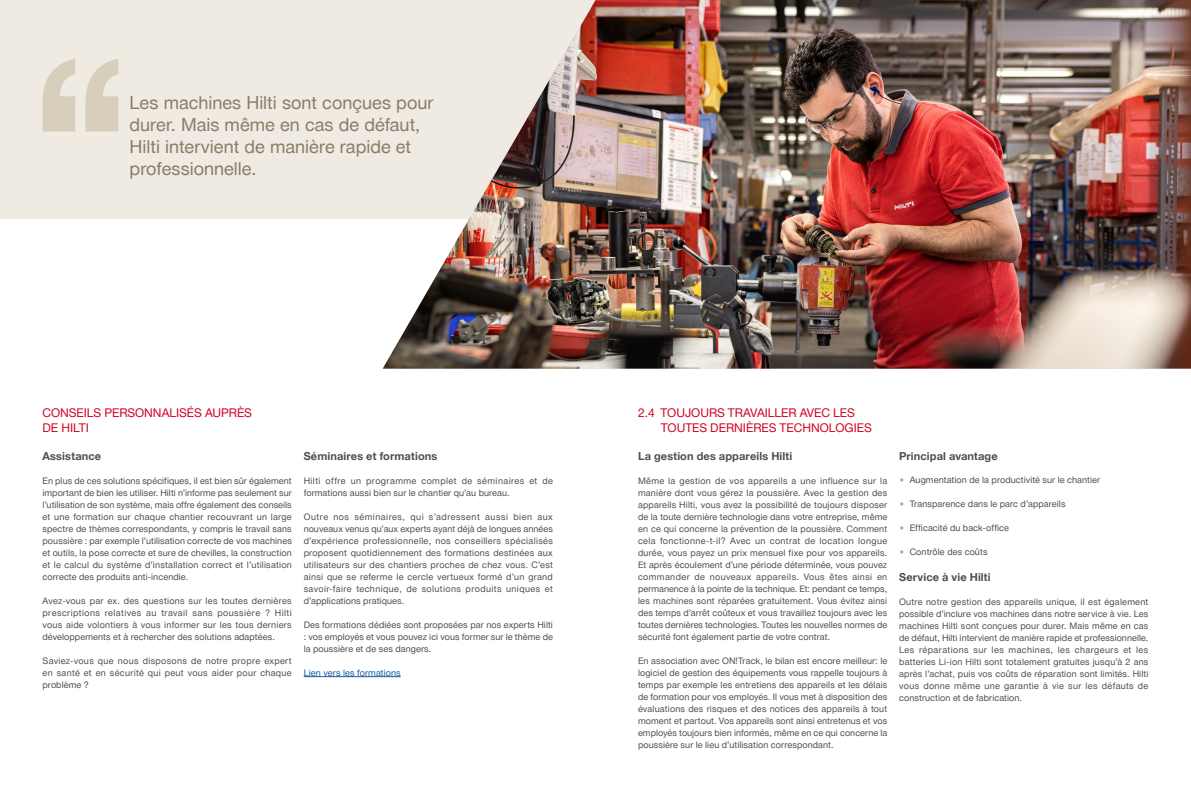
<style>
.page{position:relative;width:1191px;height:794px;background:#fff}
.page>*{position:absolute;margin:0;border:0;box-sizing:border-box;transform-origin:0 0}
.t1{font:18px/22px "Hilti";color:#8a7b68}
.t2{font:12px/15px "Hilti";color:#d20024}
.t3{font:700 11px "Hilti";letter-spacing:.01em;color:#514c51}
.t4{font:9px/12px "Hilti";letter-spacing:.01em;color:#514c51;text-align:justify}
.t5{font:9px/12px "Hilti";letter-spacing:.04em;color:#514c51}
.t6{font:9px "Hilti";letter-spacing:.01em;color:#165b9a}
.s1{font-size:11px;color:#b0abad}
</style>
<div class="page">
<div style="left:0;top:0;width:615px;height:218px;background:#efebe3"></div>
<hr style="left:304px;top:676px;width:97px;height:1px;background:#165b9a">
<svg style="left:43px;top:59px;width:32px;height:72px"></svg>
<svg style="left:86px;top:59px;width:32px;height:72px"></svg>
<img style="left:383px;top:0;width:808px;height:369px">
<h1 class="t1" style="left:130px;top:92px;width:305px">Les machines Hilti sont conçues pour durer. Mais même en cas de défaut,<br>Hilti intervient de manière rapide et professionnelle.</h1>
<h2 class="t2" style="left:43px;top:405px;width:211px">CONSEILS PERSONNALISÉS AUPRÈS<br>DE HILTI</h2>
<p class="t3" style="left:43px;top:449px;width:60px">Assistance</p>
<p class="t4" style="left:43px;top:474px;width:251px">En plus de ces solutions spécifiques, il est bien sûr également important de bien les utiliser. Hilti n’informe pas seulement sur l’utilisation de son système, mais offre également des conseils et une formation sur chaque chantier recouvrant un large spectre de thèmes correspondants, y compris le travail sans poussière : par exemple l’utilisation correcte de vos machines et outils, la pose correcte et sure de chevilles, la construction et le calcul du système d’installation correct et l’utilisation correcte des produits anti-incendie.</p>
<p class="t4" style="left:43px;top:594px;width:251px">Avez-vous par ex. des questions sur les toutes dernières prescriptions relatives au travail sans poussière ? Hilti vous aide volontiers à vous informer sur les tous derniers développements et à rechercher des solutions adaptées.</p>
<p class="t4" style="left:43px;top:654px;width:251px">Saviez-vous que nous disposons de notre propre expert en santé et en sécurité qui peut vous aider pour chaque problème ?</p>
<p class="t3" style="left:304px;top:449px;width:135px">Séminaires et formations</p>
<p class="t5" style="left:304px;top:474px;width:251px">Hilti offre un programme complet de séminaires et de formations aussi bien sur le chantier qu’au bureau.</p>
<p class="t4" style="left:304px;top:510px;width:251px">Outre nos séminaires, qui s’adressent aussi bien aux nouveaux venus qu’aux experts ayant déjà de longues années d’expérience professionnelle, nos conseillers spécialisés proposent quotidiennement des formations destinées aux utilisateurs sur des chantiers proches de chez vous. C’est ainsi que se referme le cercle vertueux formé d’un grand savoir-faire technique, de solutions produits uniques et d’applications pratiques.</p>
<p class="t4" style="left:304px;top:618px;width:251px">Des formations dédiées sont proposées par nos experts Hilti : vos employés et vous pouvez ici vous former sur le thème de la poussière et de ses dangers.</p>
<p class="t6" style="left:304px;top:667px;width:99px">Lien vers les formations</p>
<h2 class="t2" style="left:660px;top:405px;width:213px;text-indent:-23px">2.4 TOUJOURS TRAVAILLER AVEC LES<br>TOUTES DERNIÈRES TECHNOLOGIES</h2>
<p class="t3" style="left:638px;top:449px;width:156px">La gestion des appareils Hilti</p>
<p class="t4" style="left:638px;top:474px;width:251px">Même la gestion de vos appareils a une influence sur la manière dont vous gérez la poussière. Avec la gestion des appareils Hilti, vous avez la possibilité de toujours disposer de la toute dernière technologie dans votre entreprise, même en ce qui concerne la prévention de la poussière. Comment cela fonctionne-t-il? Avec un contrat de location longue durée, vous payez un prix mensuel fixe pour vos appareils.<br>Et après écoulement d’une période déterminée, vous pouvez commander de nouveaux appareils. Vous êtes ainsi en permanence à la pointe de la technique. Et: pendant ce temps, les machines sont réparées gratuitement. Vous évitez ainsi des temps d’arrêt coûteux et vous travaillez toujours avec les toutes dernières technologies. Toutes les nouvelles normes de sécurité font également partie de votre contrat.</p>
<p class="t4" style="left:638px;top:654px;width:251px">En association avec ON!Track, le bilan est encore meilleur: le logiciel de gestion des équipements vous rappelle toujours à temps par exemple les entretiens des appareils et les délais de formation pour vos employés. Il vous met à disposition des évaluations des risques et des notices des appareils à tout moment et partout. Vos appareils sont ainsi entretenus et vos employés toujours bien informés, même en ce qui concerne la poussière sur le lieu d’utilisation correspondant.</p>
<p class="t3" style="left:899px;top:449px;width:100px">Principal avantage</p>
<p class="t4" style="left:899px;top:473px;width:203px"><span class="s1">•</span> Augmentation de la productivité sur le chantier</p>
<p class="t4" style="left:899px;top:497px;width:168px"><span class="s1">•</span> Transparence dans le parc d’appareils</p>
<p class="t4" style="left:899px;top:521px;width:111px"><span class="s1">•</span> Efficacité du back-office</p>
<p class="t4" style="left:899px;top:545px;width:90px"><span class="s1">•</span> Contrôle des coûts</p>
<p class="t3" style="left:899px;top:571px;width:93px">Service à vie Hilti</p>
<p class="t4" style="left:899px;top:596px;width:251px">Outre notre gestion des appareils unique, il est également possible d’inclure vos machines dans notre service à vie. Les machines Hilti sont conçues pour durer. Mais même en cas de défaut, Hilti intervient de manière rapide et professionnelle.<br>Les réparations sur les machines, les chargeurs et les batteries Li-ion Hilti sont totalement gratuites jusqu’à 2 ans après l’achat, puis vos coûts de réparation sont limités. Hilti vous donne même une garantie à vie sur les défauts de construction et de fabrication.</p>
</div>
